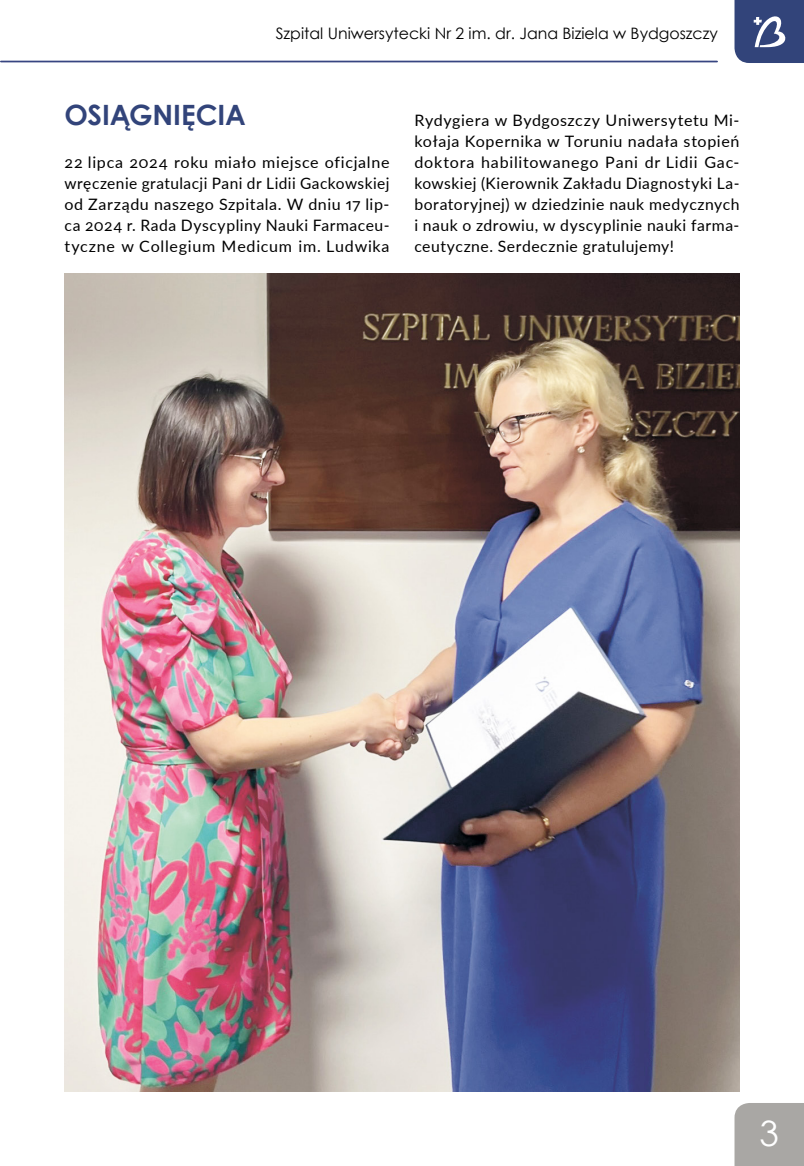
<style>
.page{position:relative;width:804px;height:1166px;background:#fff}
.page>*{position:absolute;margin:0;border:0;box-sizing:border-box;transform-origin:0 0}
.t1{font:35px "Century Gothic";color:#fff}
.t2{font:700 28px "Century Gothic";letter-spacing:-.01em;color:#32447a}
.t3{font:15.75px/21px "Lato";letter-spacing:.035em;color:#000;text-align:justify}
.t4{font:15.75px "Century Gothic";color:#000}
</style>
<div class="page">
<svg style="left:734px;top:0;width:70px;height:63px;background:#475788"></svg>
<hr style="left:1px;top:61px;width:716px;height:1px;background:#374581">
<div style="left:734px;top:1103px;width:70px;height:63px;background:#a9a7a4"></div>
<img style="left:64px;top:273px;width:675px;height:818px">
<p class="t4" style="left:276px;top:22px;width:444px">Szpital Uniwersytecki Nr 2 im. dr. Jana Biziela w Bydgoszczy</p>
<h2 class="t2" style="left:64px;top:94px;width:183px">OSIĄGNIĘCIA</h2>
<p class="t3" style="left:64px;top:151px;width:326px">22 lipca 2024 roku miało miejsce oficjalne wręczenie gratulacji Pani dr Lidii Gackowskiej od Zarządu naszego Szpitala. W dniu 17 lip&shy;ca 2024 r. Rada Dyscypliny Nauki Farmaceu&shy;tyczne w Collegium Medicum im. Ludwika</p>
<p class="t3" style="left:414px;top:109px;width:326px">Rydygiera w Bydgoszczy Uniwersytetu Mi&shy;kołaja Kopernika w Toruniu nadała stopień doktora habilitowanego Pani dr Lidii Gac&shy;kowskiej (Kierownik Zakładu Diagnostyki La&shy;boratoryjnej) w dziedzinie nauk medycznych i nauk o zdrowiu, w dyscyplinie nauki farma&shy;ceutyczne. Serdecznie gratulujemy!</p>
<h1 class="t1" style="left:759px;top:1109px;width:21px">3</h1>
</div>
